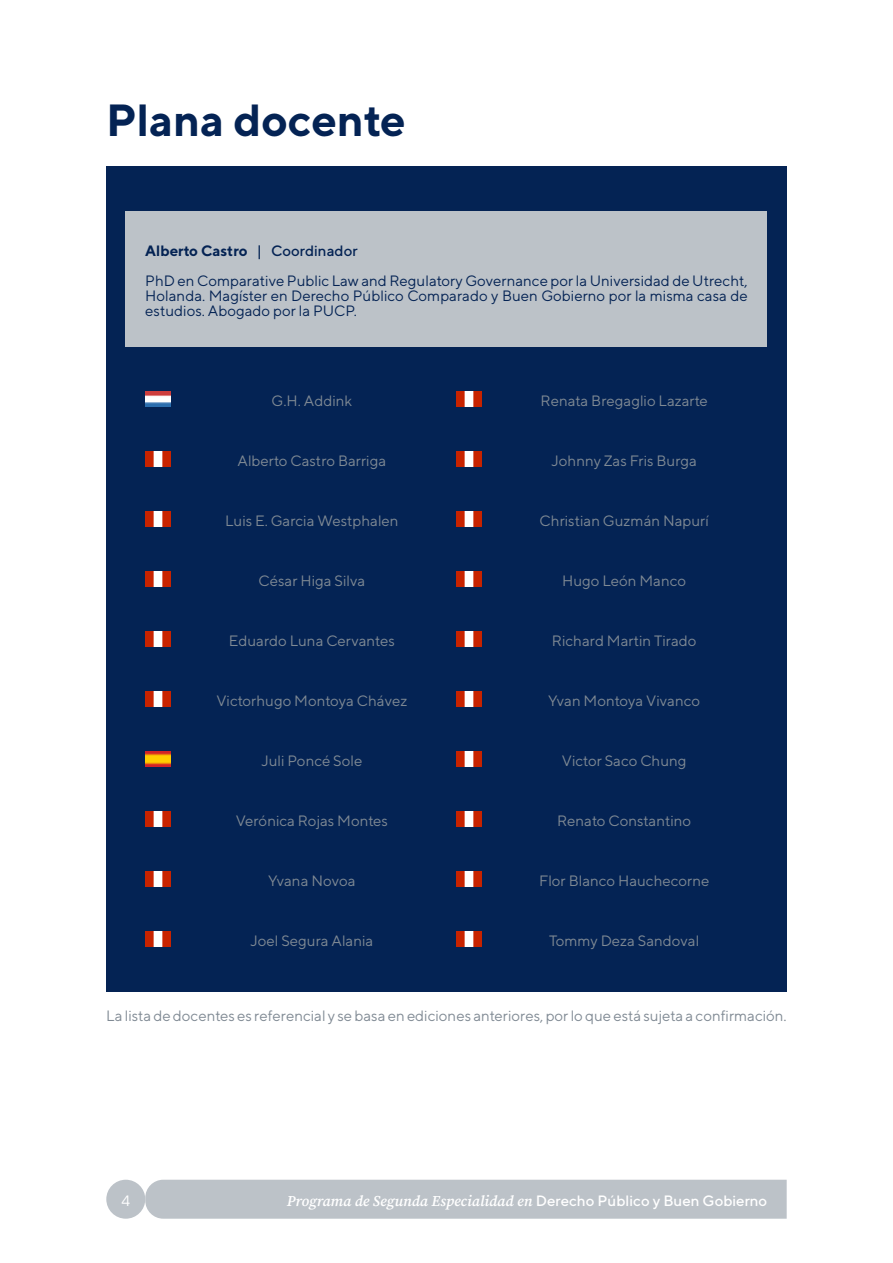
<style>
.page{position:relative;width:893px;height:1263px;background:#fff}
.page>*{position:absolute;margin:0;border:0;box-sizing:border-box;transform-origin:0 0}
.t1{font:700 45px "TT Norms";color:#042354}
.t2{font:15px "TT Norms";color:#808a94}
.t3{font:15px/30px "TT Norms";color:#042354}
.t4{font:italic 600 15px "Source Serif Pro";color:#fff}
.t5{font:15px "TT Norms";color:#fff}
.s1{font-weight:700}
.s2{font-weight:500}
.s3{font-family:"TT Norms";font-weight:500;font-style:normal}
</style>
<div class="page">
<div style="left:145px;top:1180px;width:642px;height:39px;background:#bcc2c8"></div>
<div style="left:106px;top:1180px;width:39px;height:39px;background:#bcc2c8;border-radius:50%"></div>
<div style="left:106px;top:166px;width:681px;height:825px;background:#042354"></div>
<div style="left:126px;top:211px;width:641px;height:135px;background:#bcc2c8"></div>
<img style="left:145px;top:451px;width:25px;height:15px">
<img style="left:456px;top:511px;width:25px;height:15px">
<img style="left:456px;top:751px;width:25px;height:15px">
<img style="left:456px;top:451px;width:25px;height:15px">
<img style="left:145px;top:631px;width:25px;height:15px">
<img style="left:145px;top:811px;width:25px;height:15px">
<img style="left:456px;top:691px;width:25px;height:15px">
<img style="left:456px;top:931px;width:25px;height:15px">
<img style="left:456px;top:391px;width:25px;height:15px">
<img style="left:145px;top:511px;width:25px;height:15px">
<img style="left:456px;top:571px;width:25px;height:15px">
<img style="left:456px;top:811px;width:25px;height:15px">
<img style="left:145px;top:691px;width:25px;height:15px">
<img style="left:145px;top:871px;width:25px;height:15px">
<img style="left:145px;top:571px;width:25px;height:15px">
<img style="left:456px;top:631px;width:25px;height:15px">
<img style="left:456px;top:871px;width:25px;height:15px">
<img style="left:145px;top:751px;width:25px;height:15px">
<img style="left:145px;top:931px;width:25px;height:15px">
<img style="left:145px;top:391px;width:25px;height:15px">
<h1 class="t1" style="left:106px;top:92px;width:301px">Plana docente</h1>
<p class="t3" style="left:145px;top:236px;width:604px"><span class="s1">Alberto Castro</span> <span class="s2">| Coordinador<br></span>PhD en Comparative Public Law and Regulatory Governance por la Universidad de Utrecht,</p>
<p class="t3" style="left:145px;top:288px;width:604px;line-height:15px">Holanda. Magíster en Derecho Público Comparado y Buen Gobierno por la misma casa de estudios. Abogado por la PUCP.</p>
<p class="t2" style="left:272px;top:392px;width:82px">G.H. Addink</p>
<p class="t2" style="left:541px;top:392px;width:169px">Renata Bregaglio Lazarte</p>
<p class="t2" style="left:238px;top:452px;width:150px">Alberto Castro Barriga</p>
<p class="t2" style="left:551px;top:452px;width:147px">Johnny Zas Fris Burga</p>
<p class="t2" style="left:225px;top:512px;width:175px">Luis E. Garcia Westphalen</p>
<p class="t2" style="left:540px;top:512px;width:171px">Christian Guzmán Napurí</p>
<p class="t2" style="left:259px;top:572px;width:108px">César Higa Silva</p>
<p class="t2" style="left:562px;top:572px;width:125px">Hugo León Manco</p>
<p class="t2" style="left:229px;top:632px;width:167px">Eduardo Luna Cervantes</p>
<p class="t2" style="left:552px;top:632px;width:146px">Richard Martin Tirado</p>
<p class="t2" style="left:216px;top:692px;width:192px">Victorhugo Montoya Chávez</p>
<p class="t2" style="left:548px;top:692px;width:153px">Yvan Montoya Vivanco</p>
<p class="t2" style="left:261px;top:752px;width:102px">Juli Poncé Sole</p>
<p class="t2" style="left:562px;top:752px;width:126px">Victor Saco Chung</p>
<p class="t2" style="left:236px;top:812px;width:154px">Verónica Rojas Montes</p>
<p class="t2" style="left:557px;top:812px;width:136px">Renato Constantino</p>
<p class="t2" style="left:268px;top:872px;width:89px">Yvana Novoa</p>
<p class="t2" style="left:539px;top:872px;width:172px">Flor Blanco Hauchecorne</p>
<p class="t2" style="left:250px;top:932px;width:124px">Joel Segura Alania</p>
<p class="t2" style="left:549px;top:932px;width:152px">Tommy Deza Sandoval</p>
<p class="t2" style="left:106px;top:1007px;width:682px">La lista de docentes es referencial y se basa en ediciones anteriores, por lo que está sujeta a confirmación.</p>
<p class="t5" style="left:121px;top:1192px;width:10px">4</p>
<p class="t4" style="left:287px;top:1191px;width:482px">Programa de Segunda Especialidad en <span class="s3">Derecho Público y Buen Gobierno</span></p>
</div>
